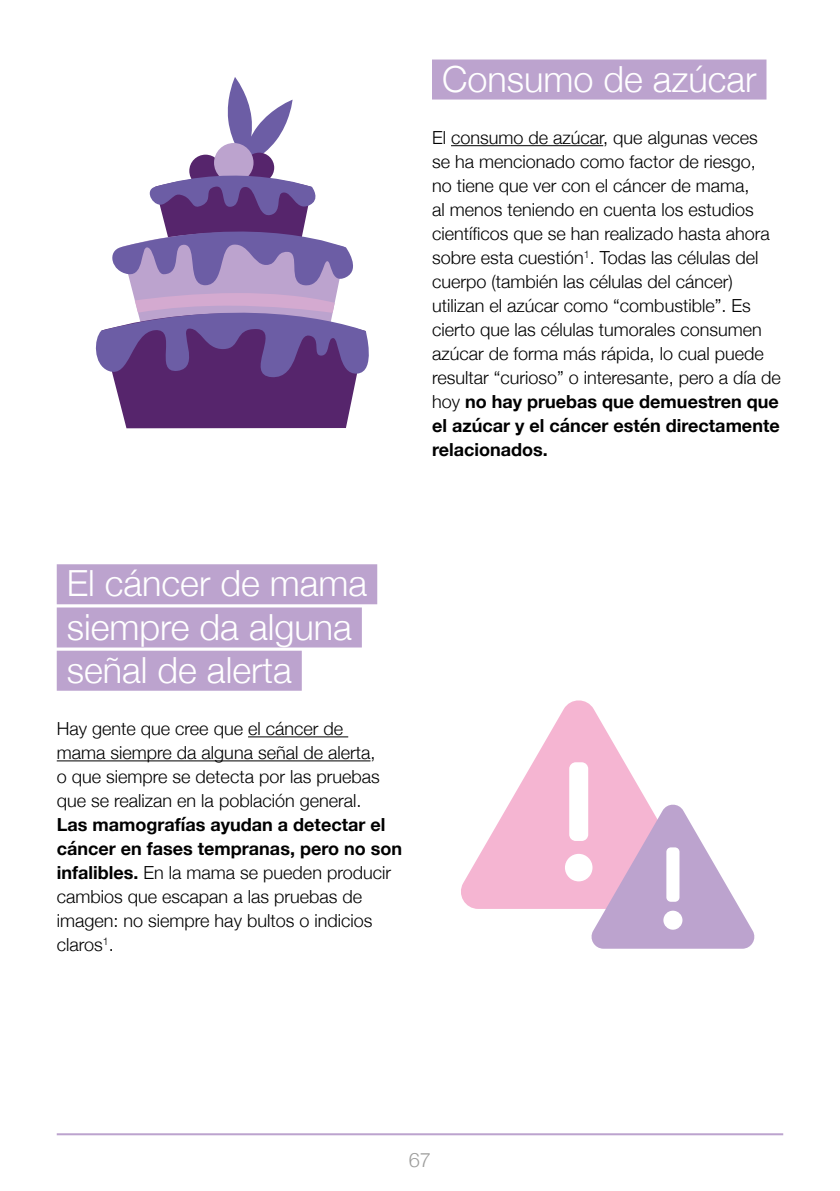
<style>
.page{position:relative;width:840px;height:1191px;background:#fff}
.page>*{position:absolute;margin:0;border:0;box-sizing:border-box;transform-origin:0 0}
.t1{font:300 36px/43.2px "Helvetica Neue";color:#fff}
.t2{font:300 20px "Helvetica Neue";color:#9d9d9c}
.t3{font:300 18px/24px "Helvetica Neue";color:#000}
.s1{font-weight:700}
</style>
<div class="page">
<hr style="left:57px;top:1133px;width:725px;height:2px;background:#bca3ce">
<svg style="left:95px;top:77px;width:274px;height:351px"></svg>
<svg style="left:461px;top:700px;width:187px;height:209px;fill:#f5b5d2"></svg>
<div style="left:569px;top:762px;width:19px;height:79px;background:#fff;border-radius:6px"></div>
<div style="left:564px;top:854px;width:28px;height:27px;background:#fff;border-radius:50%"></div>
<svg style="left:588px;top:802px;width:167px;height:146px"></svg>
<div style="left:666px;top:847px;width:13px;height:54px;background:#fff;border-radius:4px"></div>
<div style="left:663px;top:910px;width:19px;height:19px;background:#fff;border-radius:50%"></div>
<div style="left:432px;top:60px;width:334px;height:40px;background:#bca3ce"></div>
<hr style="left:451px;top:145px;width:152px;height:1px;background:#000">
<div style="left:57px;top:564px;width:320px;height:40px;background:#bca3ce"></div>
<div style="left:57px;top:607px;width:304px;height:40px;background:#bca3ce"></div>
<div style="left:57px;top:650px;width:244px;height:40px;background:#bca3ce"></div>
<hr style="left:248px;top:736px;width:100px;height:1px;background:#000">
<hr style="left:57px;top:760px;width:313px;height:1px;background:#000">
<h1 class="t1" style="left:442px;top:54px;width:316px">Consumo de azúcar</h1>
<p class="t3" style="left:432px;top:124px;width:350px">El consumo de azúcar, que algunas veces<br>se ha mencionado como factor de riesgo,<br>no tiene que ver con el cáncer de mama,<br>al menos teniendo en cuenta los estudios científicos que se han realizado hasta ahora sobre esta cuestión<sup>1</sup>. Todas las células del cuerpo (también las células del cáncer) utilizan el azúcar como “combustible”. Es cierto que las células tumorales consumen azúcar de forma más rápida, lo cual puede resultar “curioso” o interesante, pero a día de hoy <span class="s1">no hay pruebas que demuestren que el azúcar y el cáncer estén directamente relacionados.</span></p>
<h1 class="t1" style="left:67px;top:559px;width:302px">El cáncer de mama siempre da alguna señal de alerta</h1>
<p class="t3" style="left:57px;top:715px;width:324px">Hay gente que cree que el cáncer de mama siempre da alguna señal de alerta, o que siempre se detecta por las pruebas que se realizan en la población general.</p>
<p class="t3" style="left:57px;top:811px;width:347px"><span class="s1">Las mamografías ayudan a detectar el cáncer en fases tempranas, pero no son infalibles.</span> En la mama se pueden producir cambios que escapan a las pruebas de imagen: no siempre hay bultos o indicios claros<sup>1</sup>.</p>
<p class="t2" style="left:408px;top:1143px;width:24px">67</p>
</div>
